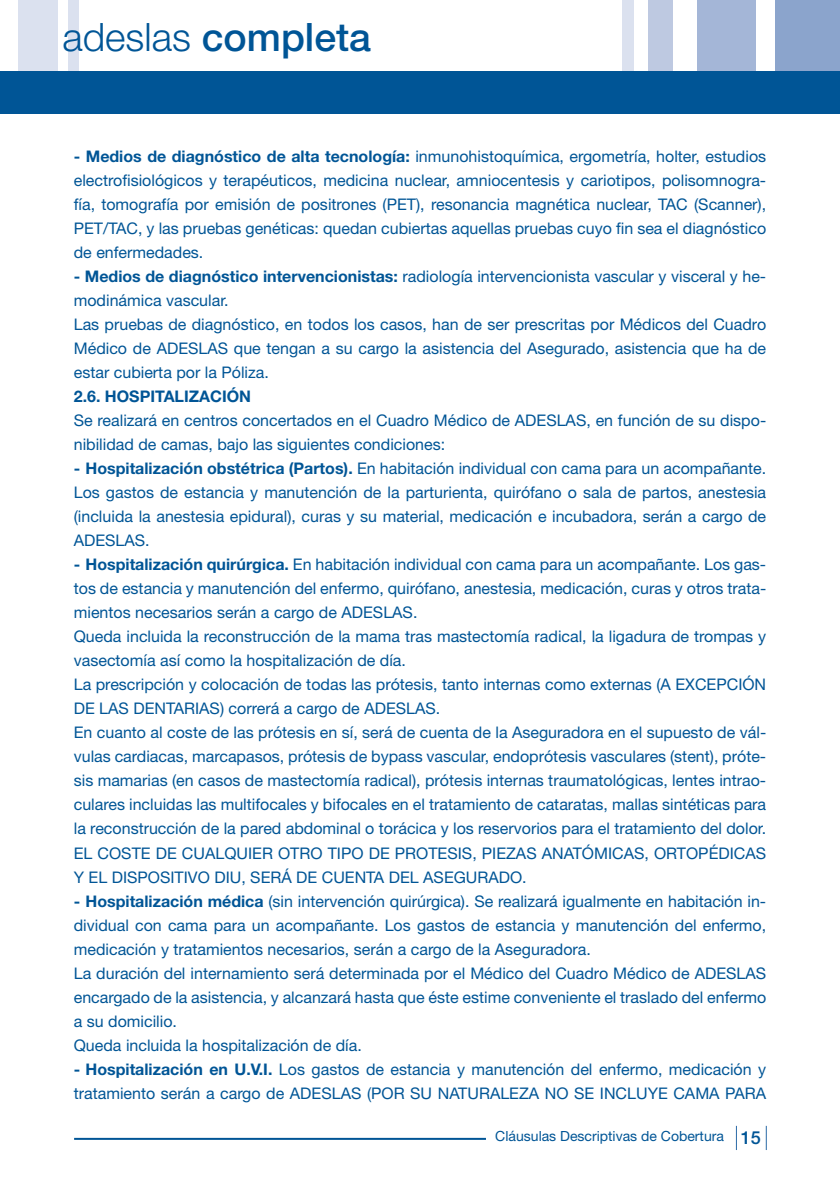
<style>
.page{position:relative;width:840px;height:1191px;background:#fff}
.page>*{position:absolute;margin:0;border:0;box-sizing:border-box;transform-origin:0 0}
.t1{font:500 39.2px "Helvetica Neue";color:#005596}
.t2{font:16px/24px "Helvetica Neue";color:#005596}
.t3{font:700 16px "Helvetica Neue";color:#005596}
.t4{font:14px "Helvetica Neue";color:#005596}
.s1{font-weight:300}
.s2{font-weight:700}
.s3{font-weight:500;font-size:18px}
</style>
<div class="page">
<div style="left:68px;top:0;width:11px;height:96px;background:#dbe1ef"></div>
<div style="left:18px;top:0;width:40px;height:96px;background:#dbe1ef"></div>
<div style="left:775px;top:0;width:64px;height:96px;background:#8ba4cc"></div>
<div style="left:621px;top:0;width:12px;height:96px;background:#dbe1ef"></div>
<div style="left:647px;top:0;width:25px;height:96px;background:#bec9e1"></div>
<div style="left:697px;top:0;width:58px;height:96px;background:#a4b6d7"></div>
<div style="left:0;top:71px;width:839px;height:43px;background:#005596"></div>
<hr style="left:74px;top:1137px;width:411px;height:2px;background:#005596">
<svg style="left:765px;top:1126px;width:1px;height:24px"></svg>
<svg style="left:735px;top:1126px;width:1px;height:24px"></svg>
<h1 class="t1" style="left:62px;top:23px;width:310px"><span class="s1">adeslas</span> completa</h1>
<p class="t2" style="left:74px;top:146px;width:693px;text-align:justify"><span class="s2">- Medios de diagnóstico de alta tecnología:</span> inmunohistoquímica, ergometría, holter, estudios electrofisiológicos y terapéuticos, medicina nuclear, amniocentesis y cariotipos, polisomnogra&shy;fía, tomografía por emisión de positrones (PET), resonancia magnética nuclear, TAC (Scanner), PET/TAC, y las pruebas genéticas: quedan cubiertas aquellas pruebas cuyo fin sea el diagnóstico de enfermedades.</p>
<p class="t2" style="left:74px;top:266px;width:693px"><span class="s2">- Medios de diagnóstico intervencionistas:</span> radiología intervencionista vascular y visceral y he&shy;modinámica vascular.<br>Las pruebas de diagnóstico, en todos los casos, han de ser prescritas por Médicos del Cuadro Médico de ADESLAS que tengan a su cargo la asistencia del Asegurado, asistencia que ha de estar cubierta por la Póliza.</p>
<p class="t3" style="left:74px;top:391px;width:179px">2.6. HOSPITALIZACIÓN</p>
<p class="t2" style="left:74px;top:410px;width:693px">Se realizará en centros concertados en el Cuadro Médico de ADESLAS, en función de su dispo&shy;nibilidad de camas, bajo las siguientes condiciones:</p>
<p class="t2" style="left:74px;top:458px;width:693px;text-align:justify"><span class="s2">- Hospitalización obstétrica (Partos).</span> En habitación individual con cama para un acompañante.<br>Los gastos de estancia y manutención de la parturienta, quirófano o sala de partos, anestesia (incluida la anestesia epidural), curas y su material, medicación e incubadora, serán a cargo de ADESLAS.</p>
<p class="t2" style="left:74px;top:554px;width:693px"><span class="s2">- Hospitalización quirúrgica.</span> En habitación individual con cama para un acompañante. Los gas&shy;tos de estancia y manutención del enfermo, quirófano, anestesia, medicación, curas y otros trata&shy;mientos necesarios serán a cargo de ADESLAS.<br>Queda incluida la reconstrucción de la mama tras mastectomía radical, la ligadura de trompas y vasectomía así como la hospitalización de día.<br>La prescripción y colocación de todas las prótesis, tanto internas como externas (A EXCEPCIÓN DE LAS DENTARIAS) correrá a cargo de ADESLAS.<br>En cuanto al coste de las prótesis en sí, será de cuenta de la Aseguradora en el supuesto de vál&shy;vulas cardiacas, marcapasos, prótesis de bypass vascular, endoprótesis vasculares (stent), próte&shy;sis mamarias (en casos de mastectomía radical), prótesis internas traumatológicas, lentes intrao&shy;culares incluidas las multifocales y bifocales en el tratamiento de cataratas, mallas sintéticas para la reconstrucción de la pared abdominal o torácica y los reservorios para el tratamiento del dolor.<br>EL COSTE DE CUALQUIER OTRO TIPO DE PROTESIS, PIEZAS ANATÓMICAS, ORTOPÉDICAS Y EL DISPOSITIVO DIU, SERÁ DE CUENTA DEL ASEGURADO.</p>
<p class="t2" style="left:74px;top:890px;width:693px"><span class="s2">- Hospitalización médica</span> (sin intervención quirúrgica). Se realizará igualmente en habitación in&shy;dividual con cama para un acompañante. Los gastos de estancia y manutención del enfermo, medicación y tratamientos necesarios, serán a cargo de la Aseguradora.<br>La duración del internamiento será determinada por el Médico del Cuadro Médico de ADESLAS encargado de la asistencia, y alcanzará hasta que éste estime conveniente el traslado del enfermo a su domicilio.<br>Queda incluida la hospitalización de día.</p>
<p class="t2" style="left:74px;top:1058px;width:693px"><span class="s2">- Hospitalización en U.V.I.</span> Los gastos de estancia y manutención del enfermo, medicación y tratamiento serán a cargo de ADESLAS (POR SU NATURALEZA NO SE INCLUYE CAMA PARA</p>
<p class="t4" style="left:495px;top:1131px;width:267px">Cláusulas Descriptivas de Cobertura <span class="s3">15</span></p>
</div>
